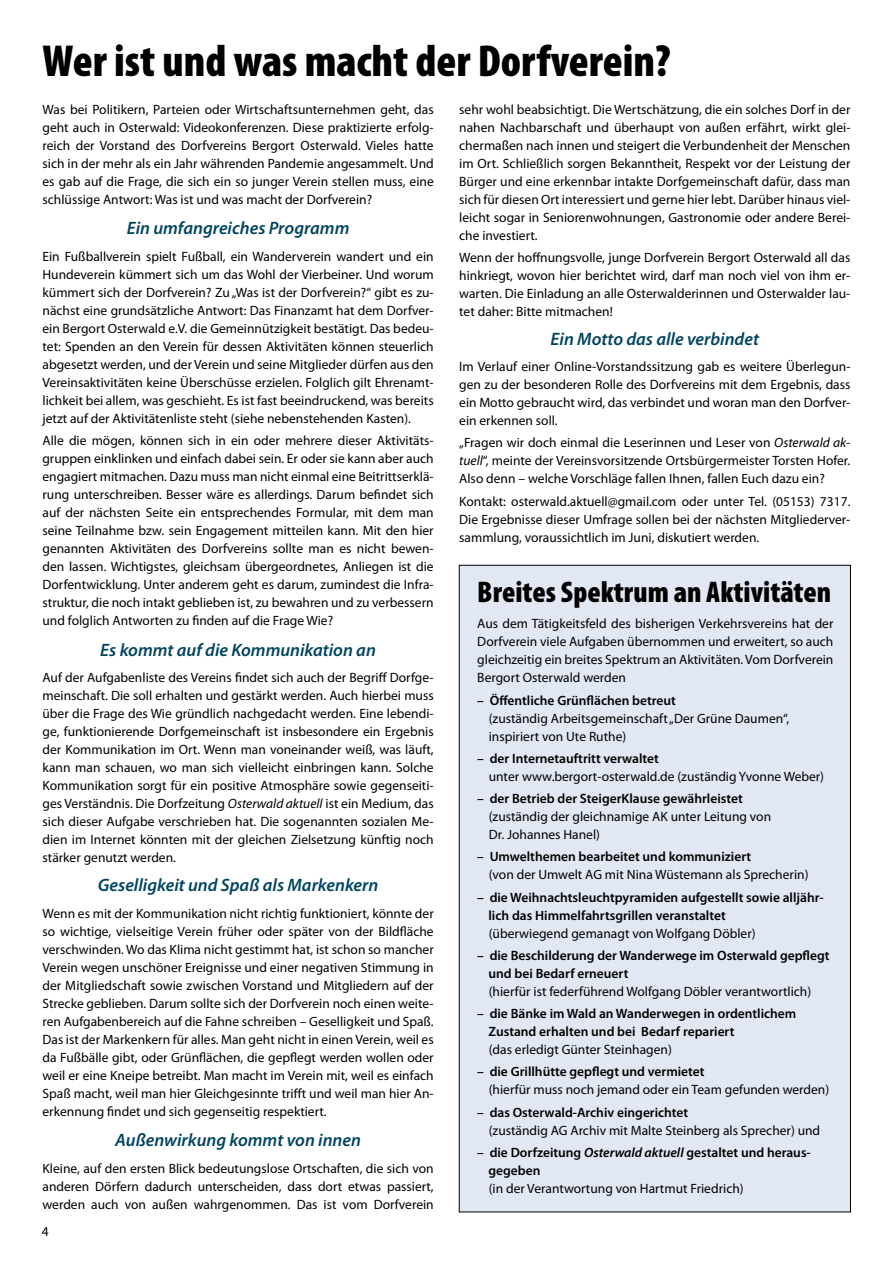
<style>
.page{position:relative;width:893px;height:1263px;background:#fff}
.page>*{position:absolute;margin:0;border:0;box-sizing:border-box;transform-origin:0 0}
.t1{font:900 condensed 45px "Myriad Pro";color:#000}
.t2{font:900 condensed 30px "Myriad Pro";color:#000}
.t3{font:italic 600 18px "Myriad Pro";color:#00445f}
.t4{font:13.5px/18px "Myriad Pro";color:#000;text-align:justify}
.t5{font:600 13.5px/18px "Myriad Pro";color:#000}
.s1{font-style:italic}
</style>
<div class="page">
<div style="left:459px;top:565px;width:391px;height:647px;background:#e1e8f4"></div>
<h1 class="t1" style="left:43px;top:36px;width:630px">Wer ist und was macht der Dorfverein?</h1>
<p class="t4" style="left:43px;top:100px;width:393px">Was bei Politikern, Parteien oder Wirtschaftsunternehmen geht, das geht auch in Osterwald: Videokonferenzen. Diese praktizierte erfolg&shy;reich der Vorstand des Dorfvereins Bergort Osterwald. Vieles hatte sich in der mehr als ein Jahr währenden Pandemie angesammelt. Und es gab auf die Frage, die sich ein so junger Verein stellen muss, eine schlüssige Antwort: Was ist und was macht der Dorfverein?</p>
<h3 class="t3" style="left:127px;top:217px;width:224px">Ein umfangreiches Programm</h3>
<p class="t4" style="left:43px;top:247px;width:393px">Ein Fußballverein spielt Fußball, ein Wanderverein wandert und ein Hundeverein kümmert sich um das Wohl der Vierbeiner. Und worum kümmert sich der Dorfverein? Zu „Was ist der Dorfverein?“ gibt es zu&shy;nächst eine grundsätzliche Antwort: Das Finanzamt hat dem Dorfver&shy;ein Bergort Osterwald e.V. die Gemeinnützigkeit bestätigt. Das bedeu&shy;tet: Spenden an den Verein für dessen Aktivitäten können steuerlich abgesetzt werden, und der Verein und seine Mitglieder dürfen aus den Vereinsaktivitäten keine Überschüsse erzielen. Folglich gilt Ehrenamt&shy;lichkeit bei allem, was geschieht. Es ist fast beeindruckend, was bereits jetzt auf der Aktivitätenliste steht (siehe nebenstehenden Kasten).</p>
<p class="t4" style="left:43px;top:431px;width:393px">Alle die mögen, können sich in ein oder mehrere dieser Aktivitäts&shy;gruppen einklinken und einfach dabei sein. Er oder sie kann aber auch engagiert mitmachen. Dazu muss man nicht einmal eine Beitrittserklä&shy;rung unterschreiben. Besser wäre es allerdings. Darum befindet sich auf der nächsten Seite ein entsprechendes Formular, mit dem man seine Teilnahme bzw. sein Engagement mitteilen kann. Mit den hier genannten Aktivitäten des Dorfvereins sollte man es nicht bewen&shy;den lassen. Wichtigstes, gleichsam übergeordnetes, Anliegen ist die Dorfentwicklung. Unter anderem geht es darum, zumindest die Infra&shy;struktur, die noch intakt geblieben ist, zu bewahren und zu verbessern und folglich Antworten zu finden auf die Frage Wie?</p>
<h3 class="t3" style="left:100px;top:638px;width:277px">Es kommt auf die Kommunikation an</h3>
<p class="t4" style="left:43px;top:669px;width:393px">Auf der Aufgabenliste des Vereins findet sich auch der Begriff Dorfge&shy;meinschaft. Die soll erhalten und gestärkt werden. Auch hierbei muss über die Frage des Wie gründlich nachgedacht werden. Eine lebendi&shy;ge, funktionierende Dorfgemeinschaft ist insbesondere ein Ergebnis der Kommunikation im Ort. Wenn man voneinander weiß, was läuft, kann man schauen, wo man sich vielleicht einbringen kann. Solche Kommunikation sorgt für ein positive Atmosphäre sowie gegenseiti&shy;ges Verständnis. Die Dorfzeitung <span class="s1">Osterwald aktuell</span> ist ein Medium, das sich dieser Aufgabe verschrieben hat. Die sogenannten sozialen Me&shy;dien im Internet könnten mit der gleichen Zielsetzung künftig noch stärker genutzt werden.</p>
<h3 class="t3" style="left:98px;top:873px;width:282px">Geselligkeit und Spaß als Markenkern</h3>
<p class="t4" style="left:43px;top:904px;width:393px">Wenn es mit der Kommunikation nicht richtig funktioniert, könnte der so wichtige, vielseitige Verein früher oder später von der Bildfläche verschwinden. Wo das Klima nicht gestimmt hat, ist schon so mancher Verein wegen unschöner Ereignisse und einer negativen Stimmung in der Mitgliedschaft sowie zwischen Vorstand und Mitgliedern auf der Strecke geblieben. Darum sollte sich der Dorfverein noch einen weite&shy;ren Aufgabenbereich auf die Fahne schreiben – Geselligkeit und Spaß.<br>Das ist der Markenkern für alles. Man geht nicht in einen Verein, weil es da Fußbälle gibt, oder Grünflächen, die gepflegt werden wollen oder weil er eine Kneipe betreibt. Man macht im Verein mit, weil es einfach Spaß macht, weil man hier Gleichgesinnte trifft und weil man hier An&shy;erkennung findet und sich gegenseitig respektiert.</p>
<h3 class="t3" style="left:115px;top:1129px;width:247px">Außenwirkung kommt von innen</h3>
<p class="t4" style="left:43px;top:1159px;width:393px">Kleine, auf den ersten Blick bedeutungslose Ortschaften, die sich von anderen Dörfern dadurch unterscheiden, dass dort etwas passiert, werden auch von außen wahrgenommen. Das ist vom Dorfverein</p>
<p class="t4" style="left:42px;top:1222px;width:8px">4</p>
<p class="t4" style="left:459px;top:100px;width:393px">sehr wohl beabsichtigt. Die Wertschätzung, die ein solches Dorf in der nahen Nachbarschaft und überhaupt von außen erfährt, wirkt glei&shy;chermaßen nach innen und steigert die Verbundenheit der Menschen im Ort. Schließlich sorgen Bekanntheit, Respekt vor der Leistung der Bürger und eine erkennbar intakte Dorfgemeinschaft dafür, dass man sich für diesen Ort interessiert und gerne hier lebt. Darüber hinaus viel&shy;leicht sogar in Seniorenwohnungen, Gastronomie oder andere Berei&shy;che investiert.</p>
<p class="t4" style="left:459px;top:248px;width:393px">Wenn der hoffnungsvolle, junge Dorfverein Bergort Osterwald all das hinkriegt, wovon hier berichtet wird, darf man noch viel von ihm er&shy;warten. Die Einladung an alle Osterwalderinnen und Osterwalder lau&shy;tet daher: Bitte mitmachen!</p>
<h3 class="t3" style="left:551px;top:327px;width:210px">Ein Motto das alle verbindet</h3>
<p class="t4" style="left:459px;top:357px;width:393px">Im Verlauf einer Online-Vorstandssitzung gab es weitere Überlegun&shy;gen zu der besonderen Rolle des Dorfvereins mit dem Ergebnis, dass ein Motto gebraucht wird, das verbindet und woran man den Dorfver&shy;ein erkennen soll.</p>
<p class="t4" style="left:459px;top:433px;width:393px">„Fragen wir doch einmal die Leserinnen und Leser von <span class="s1">Osterwald ak&shy;tuell</span>“, meinte der Vereinsvorsitzende Ortsbürgermeister Torsten Hofer.<br>Also denn – welche Vorschläge fallen Ihnen, fallen Euch dazu ein?</p>
<p class="t4" style="left:459px;top:492px;width:393px">Kontakt: osterwald.aktuell@gmail.com oder unter Tel. (05153) 7317.<br>Die Ergebnisse dieser Umfrage sollen bei der nächsten Mitgliederver&shy;sammlung, voraussichtlich im Juni, diskutiert werden.</p>
<h2 class="t2" style="left:477px;top:575px;width:355px">Breites Spektrum an Aktivitäten</h2>
<p class="t4" style="left:477px;top:615px;width:358px">Aus dem Tätigkeitsfeld des bisherigen Verkehrsvereins hat der Dorfverein viele Aufgaben übernommen und erweitert, so auch gleichzeitig ein breites Spektrum an Aktivitäten. Vom Dorfverein Bergort Osterwald werden</p>
<p class="t5" style="left:477px;top:691px;width:200px">– Öffentliche Grünflächen betreut</p>
<p class="t4" style="left:489px;top:709px;width:302px">(zuständig Arbeitsgemeinschaft „Der Grüne Daumen“, inspiriert von Ute Ruthe)</p>
<p class="t5" style="left:477px;top:749px;width:183px">– der Internetauftritt verwaltet</p>
<p class="t4" style="left:489px;top:767px;width:337px">unter www.bergort-osterwald.de (zuständig Yvonne Weber)</p>
<p class="t5" style="left:477px;top:789px;width:267px">– der Betrieb der SteigerKlause gewährleistet</p>
<p class="t4" style="left:489px;top:807px;width:284px">(zuständig der gleichnamige AK unter Leitung von<br>Dr. Johannes Hanel)</p>
<p class="t5" style="left:477px;top:847px;width:275px">– Umwelthemen bearbeitet und kommuniziert</p>
<p class="t4" style="left:489px;top:866px;width:321px">(von der Umwelt AG mit Nina Wüstemann als Sprecherin)</p>
<p class="t5" style="left:488px;top:888px;width:337px;text-indent:-11px">– die Weihnachtsleuchtpyramiden aufgestellt sowie alljähr&shy;lich das Himmelfahrtsgrillen veranstaltet</p>
<p class="t4" style="left:489px;top:924px;width:268px">(überwiegend gemanagt von Wolfgang Döbler)</p>
<p class="t5" style="left:488px;top:946px;width:343px;text-indent:-11px">– die Beschilderung der Wanderwege im Osterwald gepflegt und bei Bedarf erneuert</p>
<p class="t4" style="left:489px;top:982px;width:324px">(hierfür ist federführend Wolfgang Döbler verantwortlich)</p>
<p class="t5" style="left:488px;top:1004px;width:309px;text-indent:-11px">– die Bänke im Wald an Wanderwegen in ordentlichem<br>Zustand erhalten und bei Bedarf repariert</p>
<p class="t4" style="left:489px;top:1040px;width:185px">(das erledigt Günter Steinhagen)</p>
<p class="t5" style="left:477px;top:1062px;width:229px">– die Grillhütte gepflegt und vermietet</p>
<p class="t4" style="left:489px;top:1081px;width:342px">(hierfür muss noch jemand oder ein Team gefunden werden)</p>
<p class="t5" style="left:477px;top:1103px;width:212px">– das Osterwald-Archiv eingerichtet</p>
<p class="t4" style="left:489px;top:1121px;width:333px">(zuständig AG Archiv mit Malte Steinberg als Sprecher) und</p>
<p class="t5" style="left:488px;top:1143px;width:324px;text-indent:-11px">– die Dorfzeitung <span class="s1">Osterwald aktuell</span> gestaltet und heraus&shy;gegeben</p>
<p class="t4" style="left:489px;top:1179px;width:256px">(in der Verantwortung von Hartmut Friedrich)</p>
</div>
